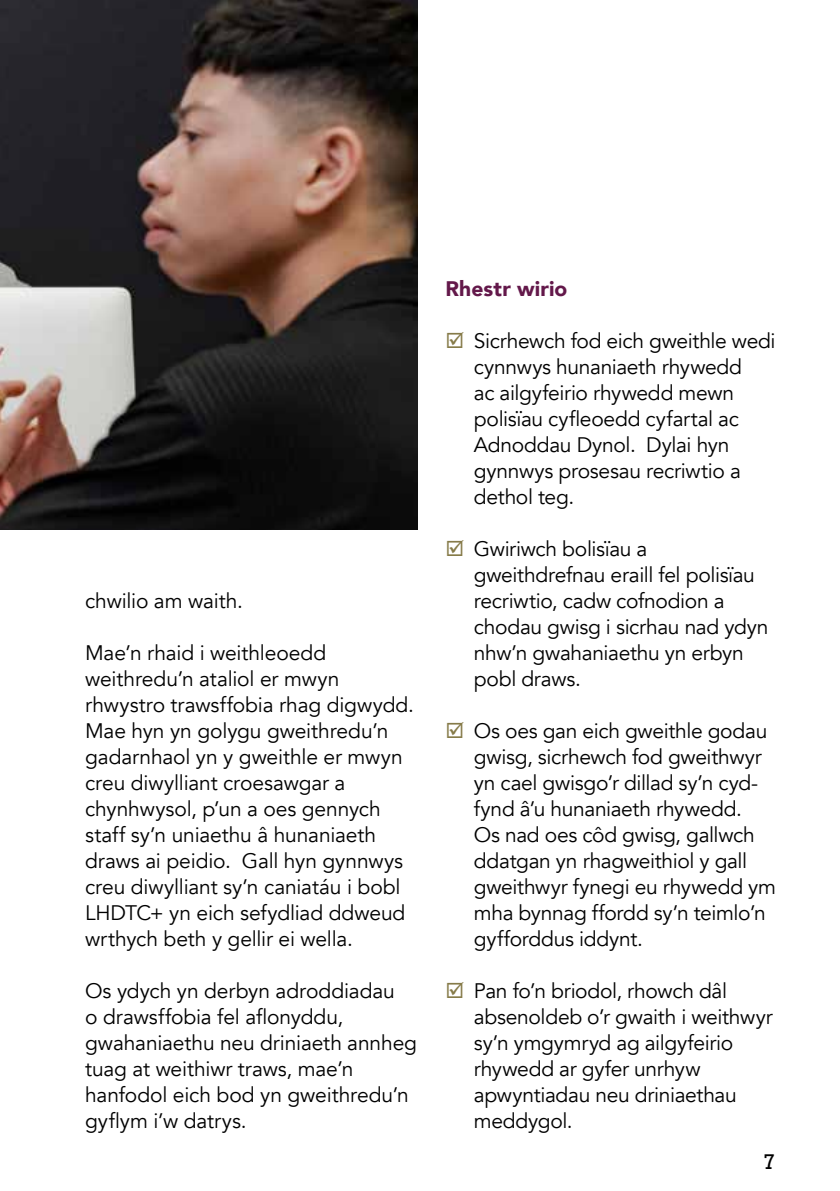
<style>
.page{position:relative;width:840px;height:1191px;background:#fff}
.page>*{position:absolute;margin:0;border:0;box-sizing:border-box;transform-origin:0 0}
.t1{font:21px/26px "Avenir";letter-spacing:-.01em;color:#000}
.t2{font:900 21px "Avenir";letter-spacing:.01em;color:#63184a}
.t3{font:20px "Rockwell";color:#000}
.s1{color:#867b49}
</style>
<div class="page">
<img style="left:0;top:0;width:417px;height:530px">
<p class="t1" style="left:85px;top:588px;width:159px">chwilio am waith.</p>
<p class="t1" style="left:85px;top:640px;width:330px">Mae’n rhaid i weithleoedd weithredu’n ataliol er mwyn rhwystro trawsffobia rhag digwydd.<br>Mae hyn yn golygu gweithredu’n gadarnhaol yn y gweithle er mwyn creu diwylliant croesawgar a chynhwysol, p’un a oes gennych staff sy’n uniaethu â hunaniaeth draws ai peidio. Gall hyn gynnwys creu diwylliant sy’n caniatáu i bobl<br>LHDTC+ yn eich sefydliad ddweud wrthych beth y gellir ei wella.</p>
<p class="t1" style="left:85px;top:978px;width:333px">Os ydych yn derbyn adroddiadau<br>o drawsffobia fel aflonyddu, gwahaniaethu neu driniaeth annheg tuag at weithiwr traws, mae’n hanfodol eich bod yn gweithredu’n gyflym i’w datrys.</p>
<p class="t2" style="left:445px;top:270px;width:123px">Rhestr wirio</p>
<p class="t1" style="left:473px;top:328px;width:303px;text-indent:-28px"><span class="s1">☑</span> Sicrhewch fod eich gweithle wedi cynnwys hunaniaeth rhywedd<br>ac ailgyfeirio rhywedd mewn polisïau cyfleoedd cyfartal ac<br>Adnoddau Dynol. Dylai hyn gynnwys prosesau recriwtio a dethol teg.</p>
<p class="t1" style="left:473px;top:536px;width:296px;text-indent:-28px"><span class="s1">☑</span> Gwiriwch bolisïau a gweithdrefnau eraill fel polisïau recriwtio, cadw cofnodion a chodau gwisg i sicrhau nad ydyn nhw’n gwahaniaethu yn erbyn pobl draws.</p>
<p class="t1" style="left:473px;top:718px;width:303px;text-indent:-28px"><span class="s1">☑</span> Os oes gan eich gweithle godau gwisg, sicrhewch fod gweithwyr yn cael gwisgo’r dillad sy’n cyd&shy;fynd â’u hunaniaeth rhywedd.<br>Os nad oes côd gwisg, gallwch ddatgan yn rhagweithiol y gall gweithwyr fynegi eu rhywedd ym mha bynnag ffordd sy’n teimlo’n gyfforddus iddynt.</p>
<p class="t1" style="left:473px;top:978px;width:300px;text-indent:-28px"><span class="s1">☑</span> Pan fo’n briodol, rhowch dâl absenoldeb o’r gwaith i weithwyr sy’n ymgymryd ag ailgyfeirio rhywedd ar gyfer unrhyw apwyntiadau neu driniaethau meddygol.</p>
<p class="t3" style="left:763px;top:1149px;width:13px">7</p>
</div>
